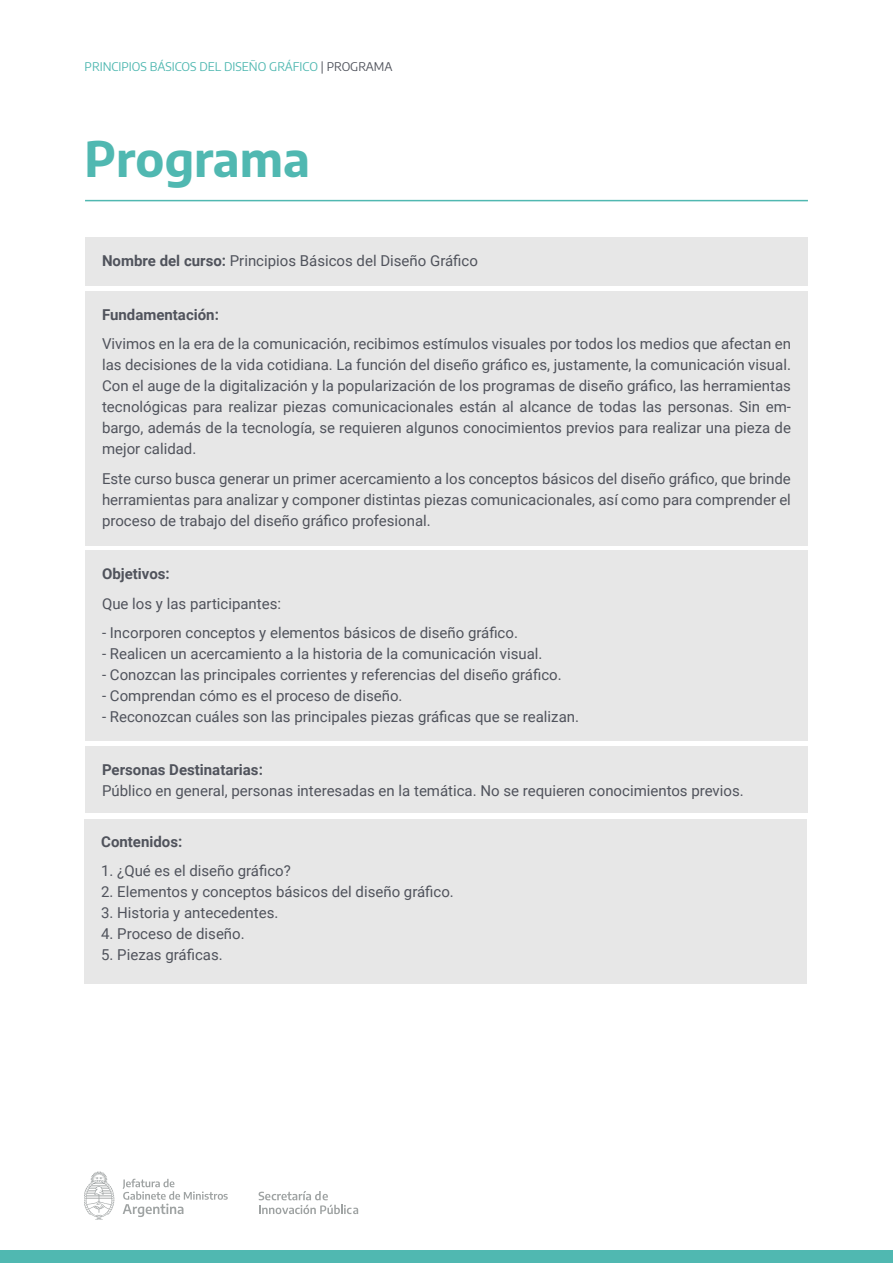
<style>
.page{position:relative;width:893px;height:1263px;background:#fff}
.page>*{position:absolute;margin:0;border:0;box-sizing:border-box;transform-origin:0 0}
.t1{font:700 48px "Encode Sans";color:#50b8b1}
.Texto{font:15px/21px "Roboto";color:#50535c;text-align:justify}
.Texto-2{font:700 15px "Roboto";color:#50535c}
.t2{font:12px "Encode Sans";color:#50b8b1}
.s1{color:#50535c}
.s2{font-weight:700}
</style>
<div class="page">
<div style="left:0;top:1251px;width:893px;height:12px;background:#50b8b1"></div>
<svg style="left:84px;top:1171px;width:30px;height:49px"></svg>
<svg style="left:259px;top:1191px;width:99px;height:23px"></svg>
<svg style="left:123px;top:1179px;width:105px;height:38px"></svg>
<hr style="left:85px;top:200px;width:723px;height:1px;background:#50b8b1">
<div style="left:85px;top:237px;width:723px;height:49px;background:#e7e7e7"></div>
<div style="left:85px;top:291px;width:723px;height:254px;background:#e7e7e7"></div>
<div style="left:85px;top:551px;width:723px;height:190px;background:#e7e7e7"></div>
<div style="left:85px;top:746px;width:723px;height:67px;background:#e7e7e7"></div>
<div style="left:84px;top:819px;width:723px;height:164px;background:#e7e7e7"></div>
<p class="t2" style="left:85px;top:59px;width:309px">PRINCIPIOS BÁSICOS DEL DISEÑO GRÁFICO <span class="s1">| PROGRAMA</span></p>
<p class="t1" style="left:85px;top:123px;width:227px">Programa</p>
<p class="Texto" style="left:102px;top:249px;width:377px"><span class="s2">Nombre del curso:</span> Principios Básicos del Diseño Gráfico</p>
<p class="Texto-2" style="left:102px;top:304px;width:118px">Fundamentación:</p>
<p class="Texto" style="left:102px;top:333px;width:690px">Vivimos en la era de la comunicación, recibimos estímulos visuales por todos los medios que afectan en las decisiones de la vida cotidiana. La función del diseño gráfico es, justamente, la comunicación visual.<br>Con el auge de la digitalización y la popularización de los programas de diseño gráfico, las herramientas tecnológicas para realizar piezas comunicacionales están al alcance de todas las personas. Sin em&shy;bargo, además de la tecnología, se requieren algunos conocimientos previos para realizar una pieza de mejor calidad.</p>
<p class="Texto" style="left:102px;top:467px;width:690px">Este curso busca generar un primer acercamiento a los conceptos básicos del diseño gráfico, que brinde herramientas para analizar y componer distintas piezas comunicacionales, así como para comprender el proceso de trabajo del diseño gráfico profesional.</p>
<p class="Texto-2" style="left:102px;top:563px;width:69px">Objetivos:</p>
<p class="Texto" style="left:102px;top:592px;width:181px">Que los y las participantes:</p>
<p class="Texto" style="left:102px;top:622px;width:417px">- Incorporen conceptos y elementos básicos de diseño gráfico.</p>
<p class="Texto" style="left:102px;top:643px;width:442px">- Realicen un acercamiento a la historia de la comunicación visual.</p>
<p class="Texto" style="left:102px;top:664px;width:461px">- Conozcan las principales corrientes y referencias del diseño gráfico.</p>
<p class="Texto" style="left:102px;top:685px;width:302px">- Comprendan cómo es el proceso de diseño.</p>
<p class="Texto" style="left:102px;top:706px;width:478px">- Reconozcan cuáles son las principales piezas gráficas que se realizan.</p>
<p class="Texto-2" style="left:102px;top:759px;width:162px">Personas Destinatarias:</p>
<p class="Texto" style="left:102px;top:779px;width:643px">Público en general, personas interesadas en la temática. No se requieren conocimientos previos.</p>
<p class="Texto-2" style="left:101px;top:831px;width:83px">Contenidos:</p>
<p class="Texto" style="left:101px;top:860px;width:191px">1. ¿Qué es el diseño gráfico?</p>
<p class="Texto" style="left:101px;top:881px;width:354px">2. Elementos y conceptos básicos del diseño gráfico.</p>
<p class="Texto" style="left:101px;top:902px;width:179px">3. Historia y antecedentes.</p>
<p class="Texto" style="left:101px;top:923px;width:145px">4. Proceso de diseño.</p>
<p class="Texto" style="left:101px;top:944px;width:123px">5. Piezas gráficas.</p>
</div>
